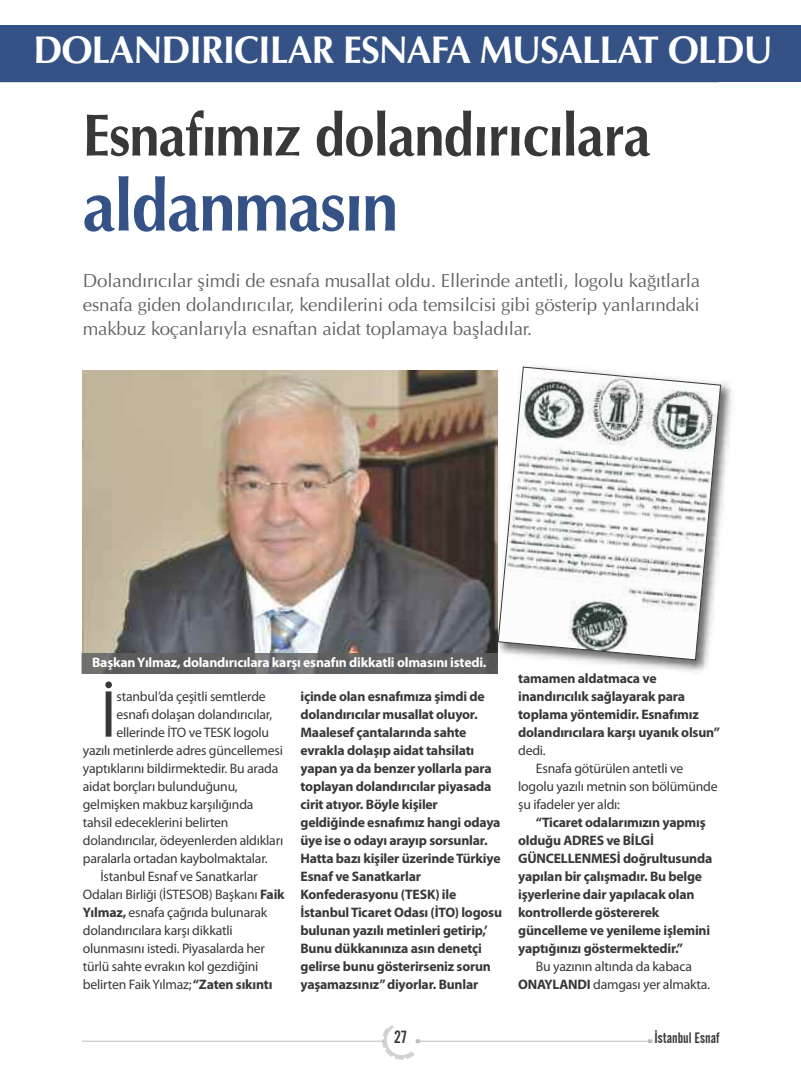
<style>
.page{position:relative;width:801px;height:1085px;background:#fff}
.page>*{position:absolute;margin:0;border:0;box-sizing:border-box;transform-origin:0 0}
.t1{font:72.5px "Optima Bold Tr";letter-spacing:-.015em;color:#345286;scale:.9 1}
.t2{font:67.12px "Myriad Pro";color:#393839}
.t3{font:60px "Optima Bold Tr";letter-spacing:-.015em;color:#393839;scale:.9 1}
.t4{font:38.75px "Optima Bold Tr";letter-spacing:-.025em;color:#fff;scale:.96 1}
.t5{font:18.75px/23.8px "Optima Normal Tr";letter-spacing:-.01em;color:#606060;text-align:justify}
.t6{font:17.5px "Alternate Gothic No 2 BT";color:#393839}
.t7{font:15px "Alternate Gothic No 2 BT";color:#393839}
.t8{font:700 13.75px/18px "Myriad Pro";letter-spacing:-.015em;color:#393839}
.t9{font:13.75px/18px "Myriad Pro";letter-spacing:-.015em;color:#393839;text-align:center}
.t10{font:700 13.75px "Myriad Pro";letter-spacing:-.015em;color:#fff}
.s1{font-weight:700}
</style>
<div class="page">
<div style="left:0;top:60px;width:719px;height:22px;background:#345286"></div>
<hr style="left:82px;top:1040px;width:302px;height:1px;background:#babcc0">
<hr style="left:419px;top:1040px;width:231px;height:1px;background:#babcc0">
<svg style="left:370px;top:1025px;width:64px;height:35px"></svg>
<div style="left:0;top:25px;width:801px;height:56px;background:#345286"></div>
<img style="left:491px;top:370px;width:241px;height:304px">
<svg style="left:498px;top:366px;width:223px;height:294px"></svg>
<img style="left:83px;top:370px;width:414px;height:283px">
<img style="left:83px;top:653px;width:414px;height:20px">
<h3 class="t4" style="left:33px;top:36px;width:772px">DOLANDIRICILAR ESNAFA MUSALLAT OLDU</h3>
<h3 class="t3" style="left:83px;top:114px;width:632px">Esnafımız dolandırıcılara</h3>
<h1 class="t1" style="left:83px;top:181px;width:352px">aldanmasın</h1>
<h3 class="t5" style="left:83px;top:271px;width:619px">Dolandırıcılar şimdi de esnafa musallat oldu. Ellerinde antetli, logolu kağıtlarla esnafa giden dolandırıcılar, kendilerini oda temsilcisi gibi gösterip yanlarındaki makbuz koçanlarıyla esnaftan aidat toplamaya başladılar.</h3>
<p class="t10" style="left:92px;top:657px;width:396px">BaşkanYılmaz, dolandırıcılara karşı esnafın dikkatli olmasını istedi.</p>
<h2 class="t2" style="left:101px;top:689px;width:18px">İ</h2>
<p class="t9" style="left:116px;top:688px;width:151px">stanbul’da çeşitli semtlerde</p>
<p class="t9" style="left:116px;top:706px;width:157px">esnafı dolaşan dolandırıcılar,</p>
<p class="t9" style="left:116px;top:724px;width:154px">ellerinde İTO ve TESK logolu</p>
<p class="t9" style="left:83px;top:742px;width:202px">yazılı metinlerde adres güncellemesi</p>
<p class="t9" style="left:83px;top:760px;width:197px">yaptıklarını bildirmektedir. Bu arada</p>
<p class="t9" style="left:83px;top:778px;width:156px">aidat borçları bulunduğunu,</p>
<p class="t9" style="left:83px;top:796px;width:172px">gelmişken makbuz karşılığında</p>
<p class="t9" style="left:83px;top:814px;width:147px">tahsil edeceklerini belirten</p>
<p class="t9" style="left:83px;top:832px;width:202px">dolandırıcılar, ödeyenlerden aldıkları</p>
<p class="t9" style="left:83px;top:850px;width:186px">paralarla ortadan kaybolmaktalar.</p>
<p class="t9" style="left:101px;top:868px;width:159px">İstanbul Esnaf ve Sanatkarlar</p>
<p class="t9" style="left:83px;top:886px;width:203px">Odaları Birliği (İSTESOB) Başkanı <span class="s1">Faik</span></p>
<p class="t9" style="left:83px;top:904px;width:186px"><span class="s1">Yılmaz,</span> esnafa çağrıda bulunarak</p>
<p class="t9" style="left:83px;top:922px;width:151px">dolandırıcılara karşı dikkatli</p>
<p class="t9" style="left:83px;top:940px;width:184px">olunmasını istedi. Piyasalarda her</p>
<p class="t9" style="left:83px;top:958px;width:177px">türlü sahte evrakın kol gezdiğini</p>
<p class="t9" style="left:83px;top:976px;width:191px">belirten FaikYılmaz;<span class="s1">“Zaten sıkıntı</span></p>
<p class="t8" style="left:300px;top:688px;width:203px">içinde olan esnafımıza şimdi de dolandırıcılar musallat oluyor.<br>Maalesef çantalarında sahte evrakla dolaşıp aidat tahsilatı yapan ya da benzer yollarla para toplayan dolandırıcılar piyasada cirit atıyor. Böyle kişiler geldiğinde esnafımız hangi odaya üye ise o odayı arayıp sorsunlar.<br>Hatta bazı kişiler üzerindeTürkiye<br>Esnaf ve Sanatkarlar<br>Konfederasyonu (TESK) ile<br>İstanbulTicaret Odası (İTO) logosu bulunan yazılı metinleri getirip,’<br>Bunu dükkanınıza asın denetçi gelirse bunu gösterirseniz sorun yaşamazsınız”diyorlar. Bunlar</p>
<p class="t8" style="left:518px;top:670px;width:203px">tamamen aldatmaca ve inandırıcılık sağlayarak para toplama yöntemidir. Esnafımız dolandırıcılara karşı uyanık olsun”</p>
<p class="t9" style="left:518px;top:742px;width:29px">dedi.</p>
<p class="t9" style="left:536px;top:760px;width:149px">Esnafa götürülen antetli ve</p>
<p class="t9" style="left:518px;top:778px;width:201px">logolu yazılı metnin son bölümünde</p>
<p class="t9" style="left:518px;top:796px;width:103px">şu ifadeler yer aldı:</p>
<p class="t8" style="left:518px;top:814px;width:196px;text-indent:18px">“Ticaret odalarımızın yapmış olduğu ADRES ve BİLGİ<br>GÜNCELLENMESİ doğrultusunda yapılan bir çalışmadır. Bu belge işyerlerine dair yapılacak olan kontrollerde göstererek güncelleme ve yenileme işlemini yaptığınızı göstermektedir.”</p>
<p class="t9" style="left:518px;top:958px;width:193px">Bu yazının altında da kabaca<br><span class="s1">ONAYLANDI</span> damgası yer almakta.</p>
<p class="t6" style="left:394px;top:1027px;width:14px">27</p>
<p class="t7" style="left:654px;top:1028px;width:67px">İstanbul Esnaf</p>
</div>
